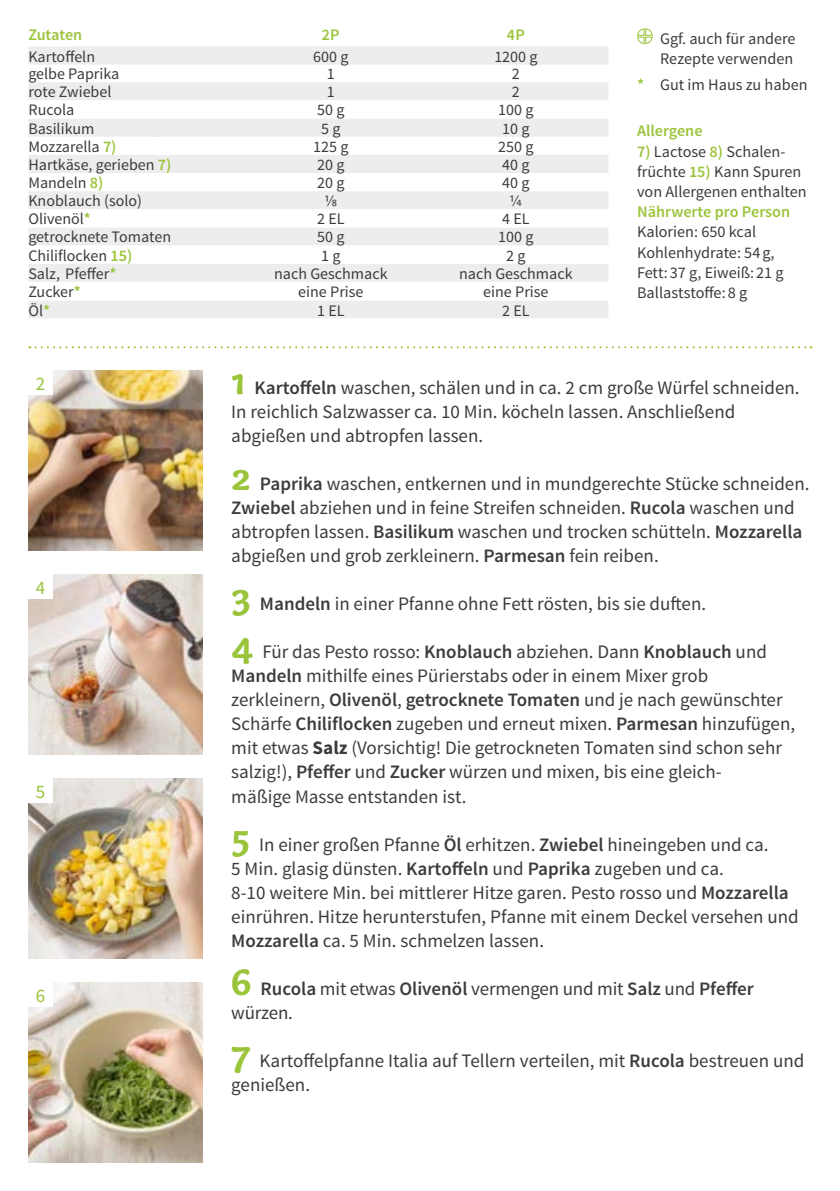
<style>
.page{position:relative;width:840px;height:1191px;background:#fff}
.page>*{position:absolute;margin:0;border:0;box-sizing:border-box;transform-origin:0 0}
.FRONT___BACK_Running{font:19px/24px "Source Sans Pro";color:#3c3c3b}
.BACK_Numbers_on_Phot{font:19px "Source Sans Pro";color:#9ac43a}
.BACK_Text_next_to_ta{font:16.2px/20.2px "Source Sans Pro";color:#3c3c3b}
.BACK_Text_next_to_ta-2{font:600 16.2px "Source Sans Pro";color:#9ac43a}
.BACK_Table_Content_L{font:16px "Source Sans Pro";color:#3c3c3b}
.BACK_Table_Content_C{font:16px "Source Sans Pro";color:#3c3c3b}
.BACK_Table_Content_L-2{font:600 16px "Source Sans Pro";letter-spacing:-.005em;color:#9ac43a}
.BACK_Table_Header_CE{font:600 16px "Source Sans Pro";color:#9ac43a}
.s1{font-weight:600;font-size:16.2px;color:#9ac43a}
.s2{font-weight:600;color:#9ac43a}
.s3{font-family:"Capucine Basic";font-weight:700;font-size:40px;color:#9ac43a}
.s4{font-weight:600}
.s5{font-weight:700}
</style>
<div class="page">
<img style="left:28px;top:982px;width:175px;height:180px">
<img style="left:28px;top:778px;width:175px;height:180px">
<img style="left:28px;top:574px;width:175px;height:180px">
<img style="left:28px;top:370px;width:175px;height:180px">
<svg style="left:29px;top:346px;width:782px;height:2px"></svg>
<div style="left:28px;top:370px;width:24px;height:24px;background:#fff"></div>
<div style="left:28px;top:982px;width:24px;height:24px;background:#fff"></div>
<div style="left:28px;top:778px;width:24px;height:24px;background:#fff"></div>
<div style="left:28px;top:574px;width:24px;height:24px;background:#fff"></div>
<svg style="left:637px;top:28px;width:16px;height:17px"></svg>
<svg style="left:28px;top:47px;width:580px;height:53px;fill:#ededed"></svg>
<svg style="left:28px;top:119px;width:580px;height:199px;fill:#ededed"></svg>
<p class="BACK_Table_Content_L-2" style="left:28px;top:25px;width:55px">Zutaten</p>
<p class="BACK_Table_Header_CE" style="left:322px;top:25px;width:19px">2P</p>
<p class="BACK_Table_Header_CE" style="left:506px;top:25px;width:19px">4P</p>
<p class="BACK_Table_Content_L" style="left:28px;top:46px;width:68px">Kartoffeln</p>
<p class="BACK_Table_Content_C" style="left:313px;top:46px;width:37px">600 g</p>
<p class="BACK_Table_Content_C" style="left:494px;top:46px;width:45px">1200 g</p>
<p class="BACK_Table_Content_L" style="left:28px;top:64px;width:92px">gelbe Paprika</p>
<p class="BACK_Table_Content_C" style="left:327px;top:64px;width:9px">1</p>
<p class="BACK_Table_Content_C" style="left:511px;top:64px;width:9px">2</p>
<p class="BACK_Table_Content_L" style="left:28px;top:82px;width:85px">rote Zwiebel</p>
<p class="BACK_Table_Content_C" style="left:327px;top:82px;width:9px">1</p>
<p class="BACK_Table_Content_C" style="left:511px;top:82px;width:9px">2</p>
<p class="BACK_Table_Content_L" style="left:28px;top:100px;width:47px">Rucola</p>
<p class="BACK_Table_Content_C" style="left:317px;top:100px;width:29px">50 g</p>
<p class="BACK_Table_Content_C" style="left:498px;top:100px;width:37px">100 g</p>
<p class="BACK_Table_Content_L" style="left:28px;top:118px;width:67px">Basilikum</p>
<p class="BACK_Table_Content_C" style="left:321px;top:118px;width:21px">5 g</p>
<p class="BACK_Table_Content_C" style="left:502px;top:118px;width:29px">10 g</p>
<p class="BACK_Table_Content_L" style="left:28px;top:137px;width:90px">Mozzarella <span class="s1">7)</span></p>
<p class="BACK_Table_Content_C" style="left:313px;top:136px;width:37px">125 g</p>
<p class="BACK_Table_Content_C" style="left:498px;top:136px;width:37px">250 g</p>
<p class="BACK_Table_Content_L" style="left:28px;top:155px;width:144px">Hartkäse, gerieben <span class="s1">7)</span></p>
<p class="BACK_Table_Content_C" style="left:317px;top:155px;width:29px">20 g</p>
<p class="BACK_Table_Content_C" style="left:502px;top:155px;width:29px">40 g</p>
<p class="BACK_Table_Content_L" style="left:28px;top:173px;width:76px">Mandeln <span class="s1">8)</span></p>
<p class="BACK_Table_Content_C" style="left:317px;top:173px;width:29px">20 g</p>
<p class="BACK_Table_Content_C" style="left:502px;top:173px;width:29px">40 g</p>
<p class="BACK_Table_Content_L" style="left:28px;top:191px;width:115px">Knoblauch (solo)</p>
<p class="BACK_Table_Content_C" style="left:324px;top:191px;width:14px">⅛</p>
<p class="BACK_Table_Content_C" style="left:509px;top:191px;width:14px">¼</p>
<p class="BACK_Table_Content_L" style="left:28px;top:209px;width:64px">Olivenöl<span class="s2">*</span></p>
<p class="BACK_Table_Content_C" style="left:317px;top:209px;width:29px">2 EL</p>
<p class="BACK_Table_Content_C" style="left:502px;top:209px;width:29px">4 EL</p>
<p class="BACK_Table_Content_L" style="left:28px;top:227px;width:144px">getrocknete Tomaten</p>
<p class="BACK_Table_Content_C" style="left:317px;top:227px;width:29px">50 g</p>
<p class="BACK_Table_Content_C" style="left:498px;top:227px;width:37px">100 g</p>
<p class="BACK_Table_Content_L" style="left:28px;top:245px;width:105px">Chiliflocken <span class="s1">15)</span></p>
<p class="BACK_Table_Content_C" style="left:321px;top:245px;width:21px">1 g</p>
<p class="BACK_Table_Content_C" style="left:506px;top:245px;width:21px">2 g</p>
<p class="BACK_Table_Content_L" style="left:28px;top:263px;width:90px">Salz, Pfeffer<span class="s2">*</span></p>
<p class="BACK_Table_Content_C" style="left:274px;top:263px;width:115px">nach Geschmack</p>
<p class="BACK_Table_Content_C" style="left:459px;top:263px;width:115px">nach Geschmack</p>
<p class="BACK_Table_Content_L" style="left:28px;top:282px;width:54px">Zucker<span class="s2">*</span></p>
<p class="BACK_Table_Content_C" style="left:298px;top:282px;width:67px">eine Prise</p>
<p class="BACK_Table_Content_C" style="left:483px;top:282px;width:67px">eine Prise</p>
<p class="BACK_Table_Content_L" style="left:28px;top:300px;width:23px">Öl<span class="s2">*</span></p>
<p class="BACK_Table_Content_C" style="left:317px;top:300px;width:29px">1 EL</p>
<p class="BACK_Table_Content_C" style="left:502px;top:300px;width:29px">2 EL</p>
<p class="BACK_Text_next_to_ta" style="left:659px;top:29px;width:137px">Ggf. auch für andere<br>Rezepte verwenden</p>
<p class="BACK_Text_next_to_ta" style="left:636px;top:75px;width:172px"><span class="s2">*</span> Gut im Haus zu haben</p>
<p class="BACK_Text_next_to_ta-2" style="left:636px;top:121px;width:67px">Allergene</p>
<p class="BACK_Text_next_to_ta" style="left:636px;top:141px;width:171px"><span class="s2">7)</span> Lactose <span class="s2">8)</span> Schalen&shy;früchte <span class="s2">15)</span> Kann Spuren von Allergenen enthalten</p>
<p class="BACK_Text_next_to_ta-2" style="left:636px;top:202px;width:154px">Nährwerte pro Person</p>
<p class="BACK_Text_next_to_ta" style="left:636px;top:222px;width:120px">Kalorien: 650 kcal</p>
<p class="BACK_Text_next_to_ta" style="left:636px;top:242px;width:148px">Kohlenhydrate: 54g,<br>Fett: 37 g, Eiweiß: 21 g</p>
<p class="BACK_Text_next_to_ta" style="left:636px;top:283px;width:111px">Ballaststoffe: 8 g</p>
<p class="BACK_Numbers_on_Phot" style="left:36px;top:371px;width:11px">2</p>
<p class="BACK_Numbers_on_Phot" style="left:36px;top:575px;width:11px">4</p>
<p class="BACK_Numbers_on_Phot" style="left:36px;top:779px;width:11px">5</p>
<p class="BACK_Numbers_on_Phot" style="left:36px;top:983px;width:11px">6</p>
<p class="FRONT___BACK_Running" style="left:231px;top:376px;width:569px"><span class="s3">1</span> <span class="s4">Kartoffeln</span> waschen, schälen und in ca. 2 cm große Würfel schneiden.<br>In reichlich Salzwasser ca. 10 Min. köcheln lassen. Anschließend abgießen und abtropfen lassen.</p>
<p class="FRONT___BACK_Running" style="left:231px;top:472px;width:579px"><span class="s3">2</span> <span class="s4">Paprika</span> waschen, entkernen und in mundgerechte Stücke schneiden.<br><span class="s4">Zwiebel</span> abziehen und in feine Streifen schneiden. <span class="s4">Rucola</span> waschen und abtropfen lassen. <span class="s4">Basilikum</span> waschen und trocken schütteln. <span class="s4">Mozzarella </span>abgießen und grob zerkleinern. <span class="s4">Parmesan</span> fein reiben.</p>
<p class="FRONT___BACK_Running" style="left:231px;top:592px;width:476px"><span class="s3">3</span> <span class="s4">Mandeln</span> in einer Pfanne ohne Fett rösten, bis sie duften.</p>
<p class="FRONT___BACK_Running" style="left:231px;top:640px;width:565px"><span class="s3">4</span> Für das Pesto rosso: <span class="s4">Knoblauch</span> abziehen. Dann <span class="s4">Knoblauch</span> und <span class="s4">Mandeln</span> mithilfe eines Pürierstabs oder in einem Mixer grob zerkleinern, <span class="s4">Olivenöl</span>, <span class="s4">getrocknete Tomaten</span> und je nach gewünschter Schärfe <span class="s4">Chiliflocken</span> zugeben und erneut mixen. <span class="s4">Parmesan</span> hinzufügen, mit etwas <span class="s5">Salz</span> (Vorsichtig! Die getrockneten Tomaten sind schon sehr salzig!), <span class="s4">Pfeffer</span> und <span class="s4">Zucker</span> würzen und mixen, bis eine gleich-<br>mäßige Masse entstanden ist.</p>
<p class="FRONT___BACK_Running" style="left:231px;top:832px;width:568px"><span class="s3">5</span> In einer großen Pfanne <span class="s4">Öl</span> erhitzen. <span class="s4">Zwiebel</span> hineingeben und ca.<br>5 Min. glasig dünsten. <span class="s4">Kartoffeln</span> und <span class="s4">Paprika</span> zugeben und ca.<br>8-10 weitere Min. bei mittlerer Hitze garen. Pesto rosso und <span class="s4">Mozzarella </span>einrühren. Hitze herunterstufen, Pfanne mit einem Deckel versehen und <span class="s4">Mozzarella</span> ca. 5 Min. schmelzen lassen.</p>
<p class="FRONT___BACK_Running" style="left:231px;top:976px;width:524px"><span class="s3">6</span> <span class="s4">Rucola</span> mit etwas <span class="s4">Olivenöl</span> vermengen und mit <span class="s4">Salz</span> und <span class="s4">Pfeffer </span>würzen.</p>
<p class="FRONT___BACK_Running" style="left:231px;top:1048px;width:574px"><span class="s3">7</span> Kartoffelpfanne Italia auf Tellern verteilen, mit <span class="s4">Rucola</span> bestreuen und genießen.</p>
</div>
